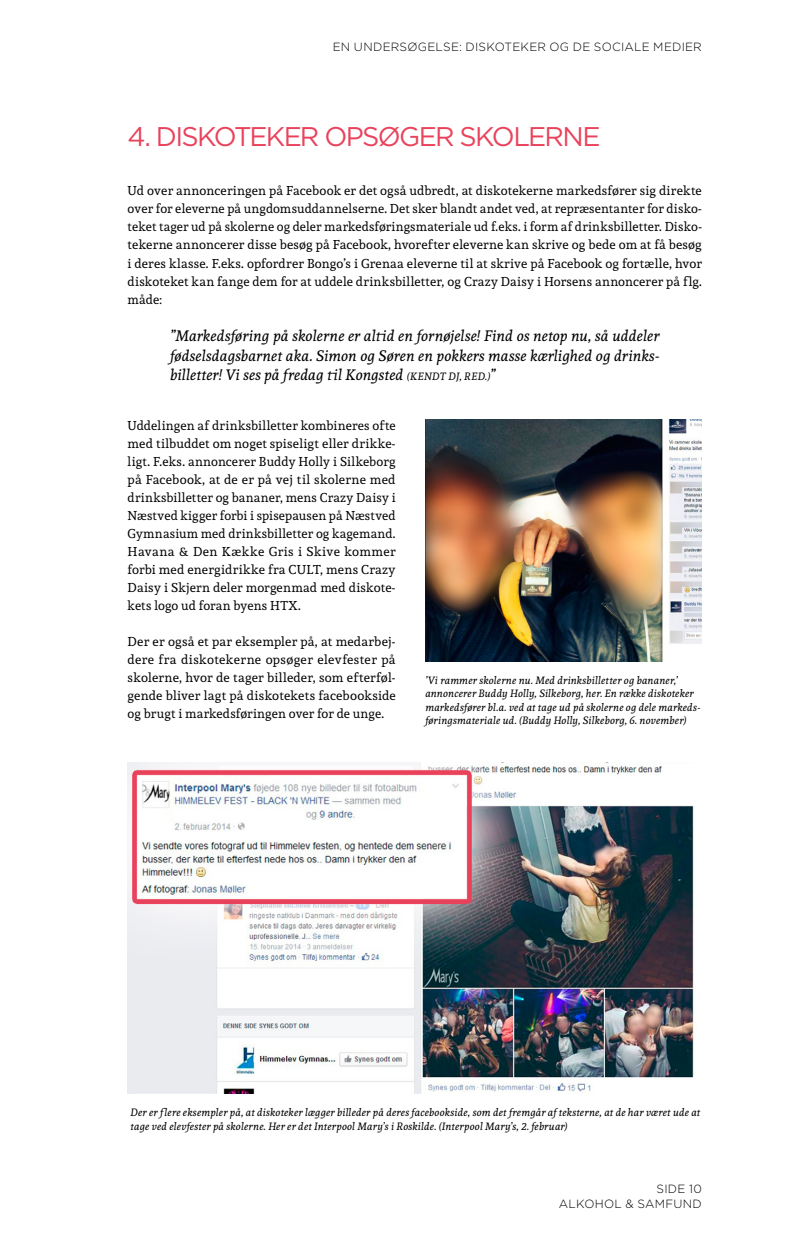
<style>
.page{position:relative;width:787px;height:1234px;background:#fff}
.page>*{position:absolute;margin:0;border:0;box-sizing:border-box;transform-origin:0 0}
.Afsnit_Overskrift{font:27px "Gotham";letter-spacing:-.065em;color:#e9435c}
.Citat{font:italic 15px/19.5px "Andada";color:#000;text-align:justify}
.Brødtekst{font:12.75px/18px "Andada";letter-spacing:.015em;color:#000;text-align:justify}
.t1{font:300 11.85px/14.9px "Gotham";letter-spacing:.02em;color:#000;text-align:right}
.Billedetekst{font:italic 10.5px/13.5px "Andada";letter-spacing:.015em;color:#000}
.s1{font-size:10.5px}
</style>
<div class="page">
<img style="left:425px;top:419px;width:277px;height:242px">
<img style="left:128px;top:762px;width:566px;height:330px">
<p class="t1" style="left:333px;top:39px;width:370px">EN UNDERSØGELSE: DISKOTEKER OG DE SOCIALE MEDIER</p>
<p class="Afsnit_Overskrift" style="left:128px;top:121px;width:474px">4. DISKOTEKER OPSØGER SKOLERNE</p>
<p class="Brødtekst" style="left:128px;top:182px;width:576px">Ud over annonceringen på Facebook er det også udbredt, at diskotekerne markedsfører sig direkte over for eleverne på ungdomsuddannelserne. Det sker blandt andet ved, at repræsentanter for disko&shy;teket tager ud på skolerne og deler markedsføringsmateriale ud f.eks. i form af drinksbilletter. Disko&shy;tekerne annoncerer disse besøg på Facebook, hvorefter eleverne kan skrive og bede om at få besøg i deres klasse. F.eks. opfordrer Bongo’s i Grenaa eleverne til at skrive på Facebook og fortælle, hvor diskoteket kan fange dem for at uddele drinksbilletter, og Crazy Daisy i Horsens annoncerer på flg. måde:</p>
<p class="Citat" style="left:170px;top:326px;width:491px">”Markedsføring på skolerne er altid en fornøjelse! Find os netop nu, så uddeler fødselsdagsbarnet aka. Simon og Søren en pokkers masse kærlighed og drinks&shy;billetter! Vi ses på fredag til Kongsted <span class="s1">(KENDT DJ, RED.)</span>”</p>
<p class="Brødtekst" style="left:128px;top:416px;width:269px">Uddelingen af drinksbilletter kombineres ofte med tilbuddet om noget spiseligt eller drikke&shy;ligt. F.eks. annoncerer Buddy Holly i Silkeborg på Facebook, at de er på vej til skolerne med drinksbilletter og bananer, mens Crazy Daisy i Næstved kigger forbi i spisepausen på Næstved Gymnasium med drinksbilletter og kagemand.<br>Havana &amp; Den Kække Gris i Skive kommer forbi med energidrikke fra CULT, mens Crazy Daisy i Skjern deler morgenmad med diskote&shy;kets logo ud foran byens HTX.</p>
<p class="Brødtekst" style="left:128px;top:632px;width:269px">Der er også et par eksempler på, at medarbej&shy;dere fra diskotekerne opsøger elevfester på skolerne, hvor de tager billeder, som efterføl&shy;gende bliver lagt på diskotekets facebookside og brugt i markedsføringen over for de unge.</p>
<p class="Billedetekst" style="left:425px;top:672px;width:276px">’Vi rammer skolerne nu. Med drinksbilletter og bananer,’ annoncerer Buddy Holly, Silkeborg, her. En række diskoteker markedsfører bl.a. ved at tage ud på skolerne og dele markeds&shy;føringsmateriale ud. (Buddy Holly, Silkeborg, 6. november)</p>
<p class="Billedetekst" style="left:131px;top:1105px;width:571px">Der er flere eksempler på, at diskoteker lægger billeder på deres facebookside, som det fremgår af teksterne, at de har været ude at tage ved elevfester på skolerne. Her er det Interpool Mary’s i Roskilde. (Interpool Mary’s, 2. februar)</p>
<p class="t1" style="left:559px;top:1180px;width:144px">SIDE 10<br>ALKOHOL &amp; SAMFUND</p>
</div>
